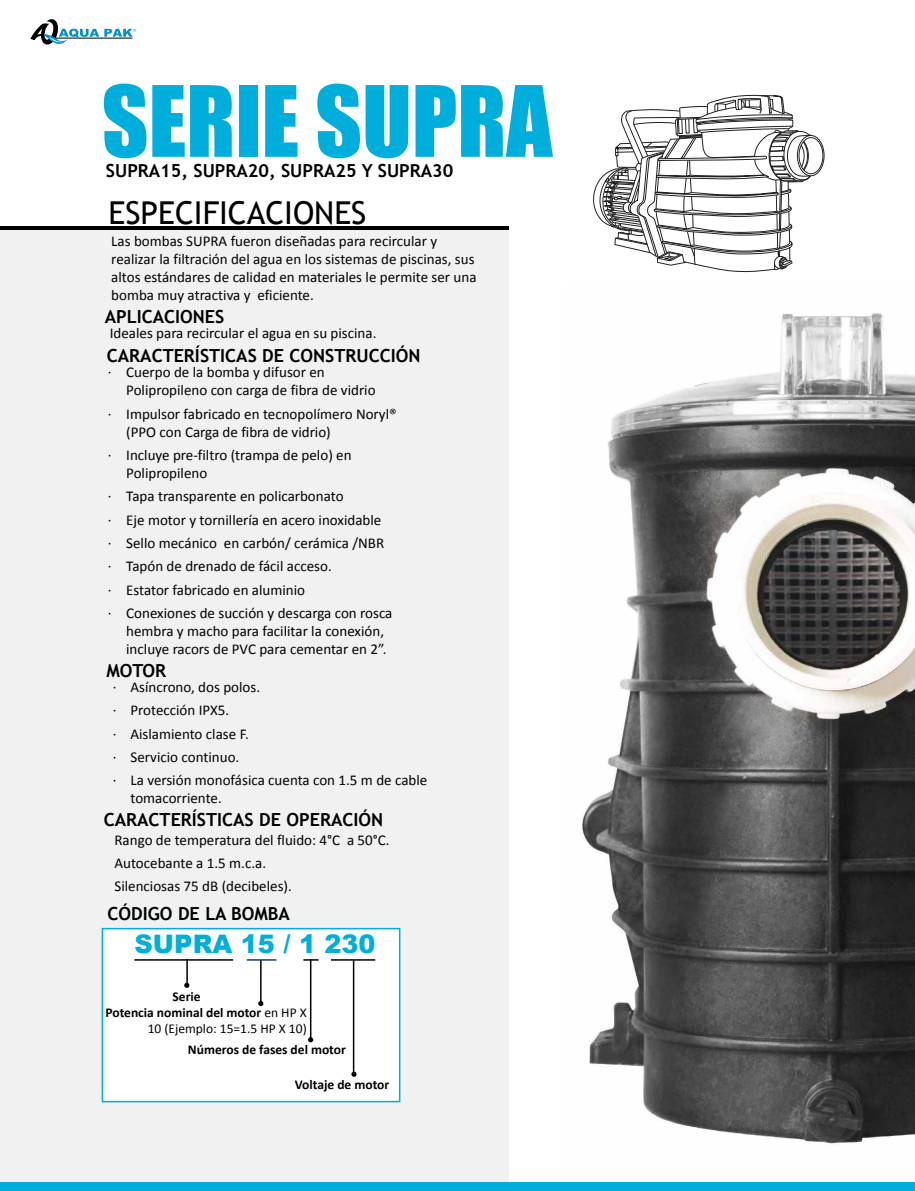
<style>
.page{position:relative;width:915px;height:1191px;background:#fff}
.page>*{position:absolute;margin:0;border:0;box-sizing:border-box;transform-origin:0 0}
.t1{font:90.75px "Impact";color:#00aedb}
.t2{font:31.5px "Trebuchet MS";color:#000}
.t3{font:900 25.5px "Arial";color:#00aedb}
.t4{font:700 18px "Trebuchet MS";color:#000}
.t5{font:15px/23.2px "Calibri";color:#000}
.t6{font:700 13.5px "Calibri";color:#000}
.t7{font:13.5px "Calibri";color:#000}
.s1{font-weight:400}
</style>
<div class="page">
<svg style="left:30px;top:19px;width:106px;height:26px"></svg>
<div style="left:0;top:230px;width:508px;height:961px;background:#f1f1f2"></div>
<img style="left:582px;top:313px;width:332px;height:831px">
<div style="left:102px;top:928px;width:298px;height:174px;background:#fff;border:2px solid #00aedb"></div>
<hr style="left:134px;top:959px;width:99px;height:1px;background:#000">
<svg style="left:303px;top:959px;width:15px;height:1px"></svg>
<hr style="left:331px;top:959px;width:44px;height:1px;background:#000">
<hr style="left:260px;top:960px;width:1px;height:44px;background:#000">
<svg style="left:258px;top:1001px;width:5px;height:5px"></svg>
<hr style="left:186px;top:959px;width:2px;height:26px;background:#000">
<svg style="left:184px;top:982px;width:5px;height:6px"></svg>
<hr style="left:310px;top:959px;width:1px;height:80px;background:#000">
<svg style="left:308px;top:1037px;width:5px;height:5px"></svg>
<hr style="left:353px;top:960px;width:1px;height:114px;background:#000">
<svg style="left:351px;top:1071px;width:5px;height:5px"></svg>
<svg style="left:247px;top:959px;width:29px;height:1px"></svg>
<div style="left:798px;top:137px;width:25px;height:37px;border:1px solid #232020;border-radius:50%"></div>
<div style="left:796px;top:135px;width:28px;height:41px;border:1px solid #232020;border-radius:50%"></div>
<svg style="left:593px;top:94px;width:218px;height:179px"></svg>
<hr style="left:0;top:227px;width:508px;height:3px;background:#000">
<div style="left:0;top:1182px;width:914px;height:9px;background:#00aedb"></div>
<h1 class="t1" style="left:102px;top:51px;width:452px">SERIE SUPRA</h1>
<p class="t4" style="left:106px;top:159px;width:349px">SUPRA15, SUPRA20, SUPRA25 Y SUPRA30</p>
<h2 class="t2" style="left:108px;top:194px;width:259px">ESPECIFICACIONES</h2>
<p class="t5" style="left:111px;top:231px;width:366px;line-height:18px">Las bombas SUPRA fueron diseñadas para recircular y realizar la filtración del agua en los sistemas de piscinas, sus altos estándares de calidad en materiales le permite ser una bomba muy atractiva y eficiente.</p>
<p class="t5" style="left:110px;top:321px;width:268px">Ideales para recircular el agua en su piscina.</p>
<p class="t4" style="left:105px;top:305px;width:121px">APLICACIONES</p>
<p class="t4" style="left:107px;top:345px;width:315px">CARACTERÍSTICAS DE CONSTRUCCIÓN</p>
<p class="t5" style="left:126px;top:363px;width:251px;line-height:18px;text-indent:-19px">· Cuerpo de la bomba y difusor en<br>Polipropileno con carga de fibra de vidrio</p>
<p class="t5" style="left:126px;top:405px;width:272px;line-height:18px;text-indent:-19px">· Impulsor fabricado en tecnopolímero Noryl® (PPO con Carga de fibra de vidrio)</p>
<p class="t5" style="left:126px;top:446px;width:227px;line-height:18px;text-indent:-19px">· Incluye pre-filtro (trampa de pelo) en<br>Polipropileno</p>
<p class="t5" style="left:108px;top:485px;width:286px">· Tapa transparente en policarbonato<br>· Eje motor y tornillería en acero inoxidable<br>· Sello mecánico en carbón/ cerámica /NBR<br>· Tapón de drenado de fácil acceso.<br>· Estator fabricado en aluminio<br>· Conexiones de succión y descarga con rosca</p>
<p class="t5" style="left:126px;top:622px;width:262px;line-height:18px">hembra y macho para facilitar la conexión, incluye racors de PVC para cementar en 2”.</p>
<p class="t5" style="left:113px;top:675px;width:316px">· Asíncrono, dos polos.<br>· Protección IPX5.<br>· Aislamiento clase F.<br>· Servicio continuo.<br>· La versión monofásica cuenta con 1.5 m de cable</p>
<p class="t5" style="left:130px;top:786px;width:93px">tomacorriente.</p>
<p class="t5" style="left:114px;top:828px;width:277px">Rango de temperatura del fluido: 4°C a 50°C.<br>Autocebante a 1.5 m.c.a.<br>Silenciosas 75 dB (decibeles).</p>
<p class="t4" style="left:106px;top:660px;width:61px">MOTOR</p>
<p class="t4" style="left:104px;top:808px;width:281px">CARACTERÍSTICAS DE OPERACIÓN</p>
<p class="t4" style="left:108px;top:902px;width:184px">CÓDIGO DE LA BOMBA</p>
<h3 class="t3" style="left:134px;top:925px;width:242px">SUPRA 15 / 1 230</h3>
<p class="t6" style="left:172px;top:987px;width:30px">Serie</p>
<p class="t6" style="left:105px;top:1003px;width:203px">Potencia nominal del motor <span class="s1">en HP X</span></p>
<p class="t7" style="left:148px;top:1019px;width:160px">10 (Ejemplo: 15=1.5 HP X 10)</p>
<p class="t6" style="left:188px;top:1041px;width:159px">Números de fases del motor</p>
<p class="t6" style="left:295px;top:1075px;width:96px">Voltaje de motor</p>
</div>
